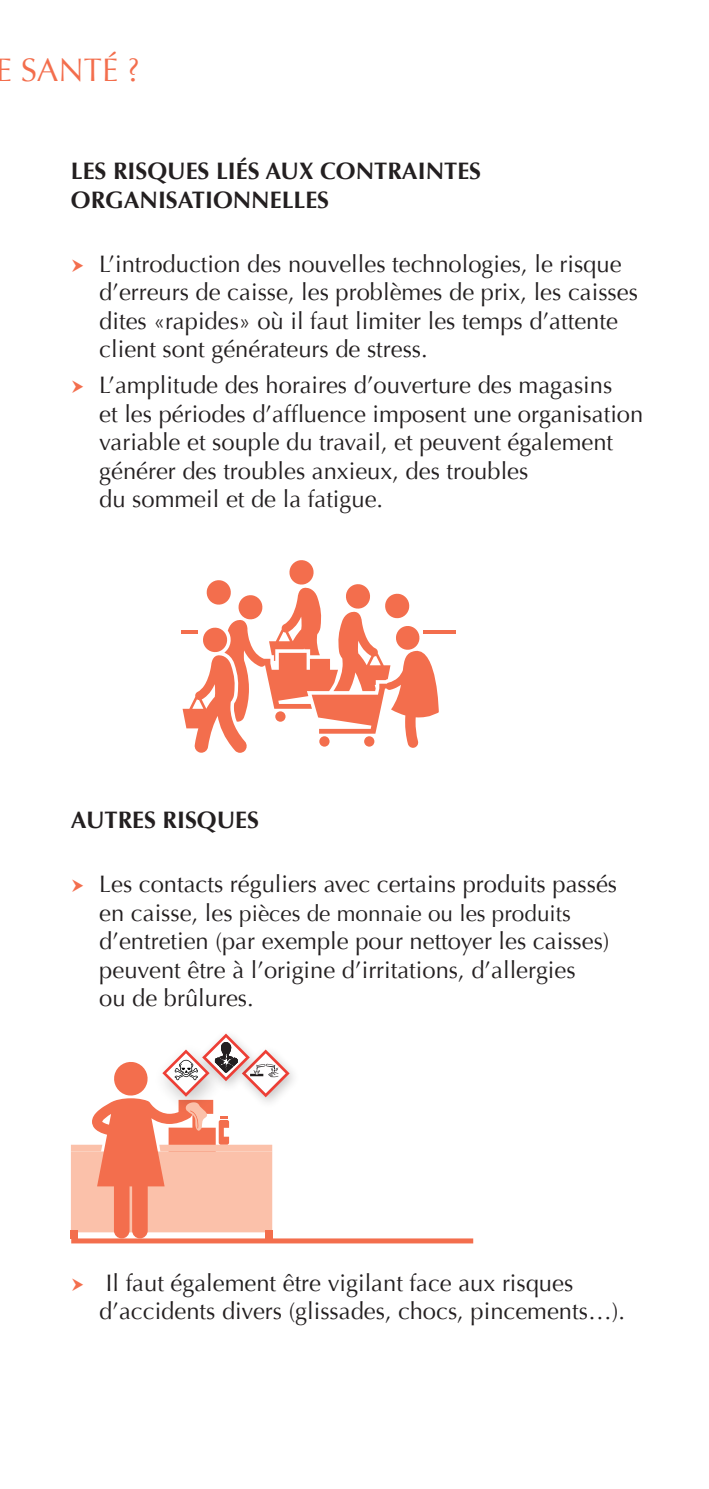
<style>
.page{position:relative;width:709px;height:1489px;background:#fff}
.page>*{position:absolute;margin:0;border:0;box-sizing:border-box;transform-origin:0 0}
.t1{font:32.5px "Optima";color:#f36e4d}
.t2{font:23.75px/28.5px "Optima";color:#231f20}
.t3{font:700 23.75px/28.5px "Optima";color:#231f20}
.t4{font:22.5px "Optima";color:#231f20}
.s1{font-size:23.75px}
</style>
<div class="page">
<hr style="left:708px;top:0;width:1px;height:1488px;background:#f36e4d">
<hr style="left:424px;top:630px;width:32px;height:3px;background:#f36e4d">
<svg style="left:182px;top:560px;width:257px;height:192px"></svg>
<div style="left:71px;top:1238px;width:402px;height:5px;background:#f36e4d"></div>
<div style="left:235px;top:1044px;width:66px;height:66px;background:#231f20;opacity:.25"></div>
<svg style="left:71px;top:1033px;width:218px;height:205px"></svg>
<h1 class="t1" style="left:-5px;top:51px;width:146px">E SANTÉ ?</h1>
<p class="t3" style="left:71px;top:157px;width:412px">LES RISQUES LIÉS AUX CONTRAINTES<br>ORGANISATIONNELLES</p>
<p class="t2" style="left:99px;top:250px;width:540px">L’introduction des nouvelles technologies, le risque d’erreurs de caisse, les problèmes de prix, les caisses dites «rapides» où il faut limiter les temps d’attente client sont générateurs de stress.</p>
<p class="t2" style="left:99px;top:371px;width:545px">L’amplitude des horaires d’ouverture des magasins<br>et les périodes d’affluence imposent une organisation variable et souple du travail, et peuvent également générer des troubles anxieux, des troubles<br>du sommeil et de la fatigue.</p>
<p class="t3" style="left:71px;top:805px;width:189px">AUTRES RISQUES</p>
<p class="t2" style="left:99px;top:870px;width:519px">Les contacts réguliers avec certains produits passés</p>
<p class="t4" style="left:99px;top:899px;width:473px"><span class="s1">en caisse, les</span> pièces de monnaie ou les produits</p>
<p class="t2" style="left:99px;top:927px;width:512px">d’entretien (par exemple pour nettoyer les caisses) peuvent être à l’origine d’irritations, d’allergies<br>ou de brûlures.</p>
<p class="t2" style="left:99px;top:1268px;width:527px">Il faut également être vigilant face aux risques d’accidents divers (glissades, chocs, pincements…).</p>
</div>
